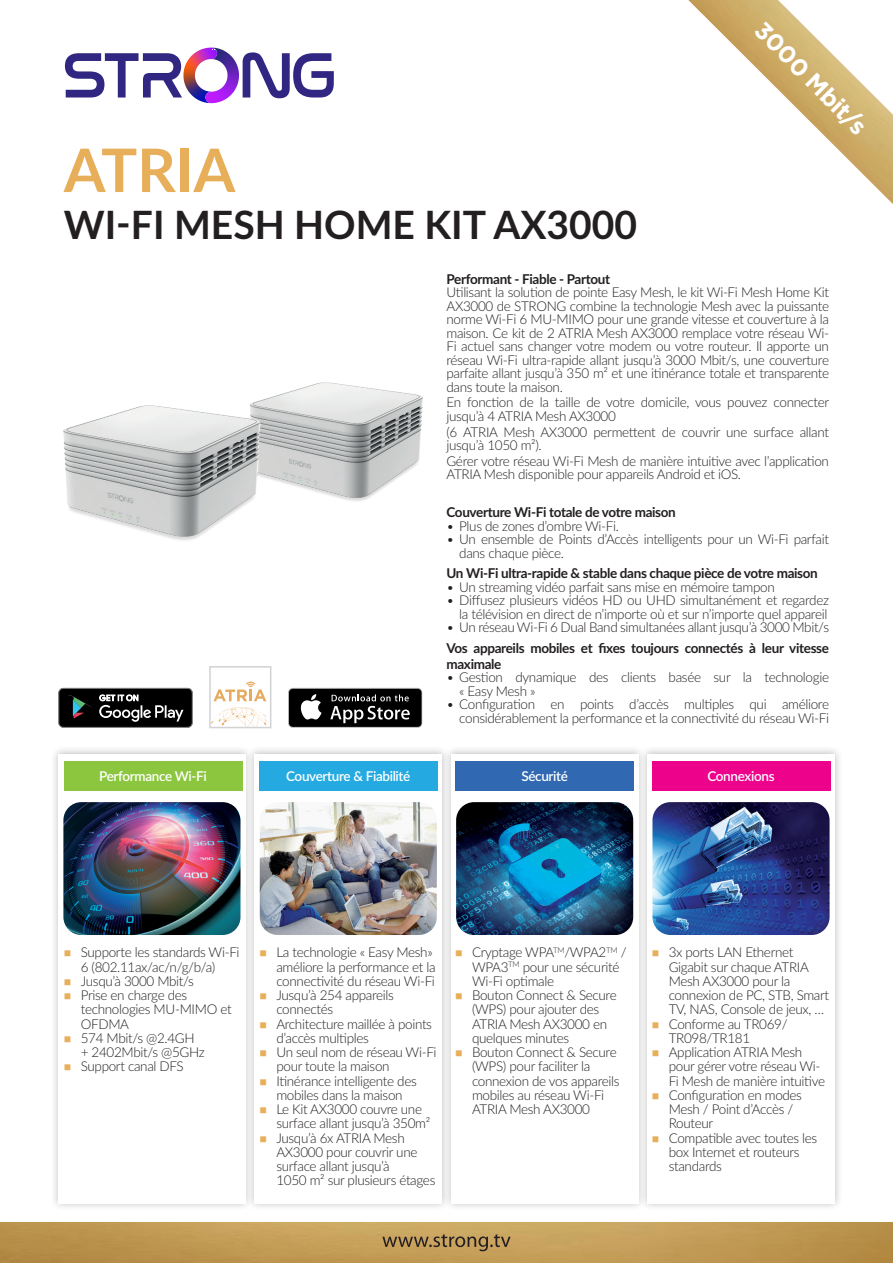
<style>
.page{position:relative;width:893px;height:1263px;background:#fff}
.page>*{position:absolute;margin:0;border:0;box-sizing:border-box;transform-origin:0 0}
._00_HEADER_CY{font:700 60px "Lato";color:#e8af5b}
._00_HEADER_CY-2{font:700 39px "Lato";color:#231f20}
.t1{font:700 24px "Gotham";color:#fff}
._02_Teaser_CY{font:300 13.5px/14.2px "Lato";letter-spacing:-.025em;color:#231f20}
._02_Teaser_CY_bold{font:700 13.5px/16.2px "Lato";letter-spacing:-.025em;color:#231f20}
.HeaderFeatures{font:600 13.5px "Lato";letter-spacing:-.025em;color:#fff}
.s1{color:#e8af5b}
</style>
<div class="page">
<svg style="left:243px;top:52px;width:91px;height:46px"></svg>
<svg style="left:65px;top:48px;width:163px;height:55px"></svg>
<img style="left:688px;top:0;width:205px;height:204px">
<img style="left:0;top:1222px;width:893px;height:41px">
<svg style="left:382px;top:1234px;width:129px;height:17px;background:#a3844f"></svg>
<div style="left:246px;top:745px;width:204px;height:466px;background:#231f20;opacity:.3"></div>
<div style="left:255px;top:754px;width:187px;height:449px;background:#fff"></div>
<div style="left:50px;top:745px;width:204px;height:466px;background:#231f20;opacity:.3"></div>
<div style="left:58px;top:754px;width:187px;height:449px;background:#fff"></div>
<div style="left:443px;top:745px;width:203px;height:466px;background:#231f20;opacity:.3"></div>
<div style="left:451px;top:754px;width:187px;height:449px;background:#fff"></div>
<div style="left:639px;top:745px;width:204px;height:466px;background:#231f20;opacity:.3"></div>
<div style="left:647px;top:754px;width:188px;height:449px;background:#fff"></div>
<img style="left:63px;top:802px;width:177px;height:133px">
<img style="left:456px;top:802px;width:177px;height:133px">
<img style="left:260px;top:802px;width:177px;height:133px">
<img style="left:652px;top:802px;width:178px;height:133px">
<svg style="left:288px;top:688px;width:134px;height:40px"></svg>
<div style="left:289px;top:689px;width:133px;height:38px;background:#000001;border-radius:4px"></div>
<svg style="left:300px;top:694px;width:21px;height:26px"></svg>
<svg style="left:330px;top:694px;width:80px;height:29px"></svg>
<svg style="left:58px;top:688px;width:135px;height:40px;background:#272929"></svg>
<svg style="left:212px;top:707px;width:56px;height:18px"></svg>
<svg style="left:213px;top:681px;width:53px;height:20px"></svg>
<div style="left:209px;top:666px;width:62px;height:62px;border:2px solid #d1d2d4"></div>
<img style="left:64px;top:382px;width:358px;height:159px">
<div style="left:259px;top:761px;width:179px;height:30px;background:#24aae1"></div>
<div style="left:64px;top:761px;width:178px;height:30px;background:#8bc63e"></div>
<div style="left:455px;top:761px;width:179px;height:30px;background:#3068b2"></div>
<div style="left:652px;top:761px;width:178px;height:30px;background:#ed028c"></div>
<p class="_00_HEADER_CY" style="left:64px;top:126px;width:173px">ATRIA</p>
<p class="_00_HEADER_CY-2" style="left:64px;top:196px;width:575px">WI-FI MESH HOME KIT AX3000</p>
<h3 class="t1" style="left:770px;top:15px;width:148px;rotate:45deg">3000 Mbit/s</h3>
<p class="_02_Teaser_CY_bold" style="left:446px;top:270px;width:165px">Performant - Fiable - Partout</p>
<p class="_02_Teaser_CY" style="left:446px;top:285px;width:384px;line-height:13.5px;text-align:justify">Utilisant la solution de pointe Easy Mesh, le kit Wi-Fi Mesh Home Kit AX3000 de STRONG combine la technologie Mesh avec la puissante norme Wi-Fi 6 MU-MIMO pour une grande vitesse et couverture à la maison. Ce kit de 2 ATRIA Mesh AX3000 remplace votre réseau Wi-Fi actuel sans changer votre modem ou votre routeur. Il apporte un réseau Wi-Fi ultra-rapide allant jusqu’à 3000 Mbit/s, une couverture parfaite allant jusqu’à 350 m² et une itinérance totale et transparente dans toute la maison.</p>
<p class="_02_Teaser_CY" style="left:446px;top:395px;width:384px;line-height:13.5px">En fonction de la taille de votre domicile, vous pouvez connecter jusqu’à 4 ATRIA Mesh AX3000</p>
<p class="_02_Teaser_CY" style="left:446px;top:424px;width:384px;line-height:13.5px">(6 ATRIA Mesh AX3000 permettent de couvrir une surface allant jusqu’à 1050 m²).</p>
<p class="_02_Teaser_CY" style="left:446px;top:453px;width:384px;line-height:13.5px">Gérer votre réseau Wi-Fi Mesh de manière intuitive avec l’application<br>ATRIA Mesh disponible pour appareils Android et iOS.</p>
<p class="_02_Teaser_CY_bold" style="left:446px;top:504px;width:231px">Couverture Wi-Fi totale de votre maison</p>
<p class="_02_Teaser_CY" style="left:446px;top:518px;width:174px">• Plus de zones d’ombre Wi-Fi.</p>
<p class="_02_Teaser_CY" style="left:459px;top:532px;width:371px;line-height:13.5px;text-indent:-13px">• Un ensemble de Points d’Accès intelligents pour un Wi-Fi parfait dans chaque pièce.</p>
<p class="_02_Teaser_CY_bold" style="left:446px;top:565px;width:373px">Un Wi-Fi ultra-rapide &amp; stable dans chaque pièce de votre maison</p>
<p class="_02_Teaser_CY" style="left:446px;top:579px;width:330px">• Un streaming vidéo parfait sans mise en mémoire tampon</p>
<p class="_02_Teaser_CY" style="left:446px;top:593px;width:384px;line-height:13.5px;text-align:right">• Diffusez plusieurs vidéos HD ou UHD simultanément et regardez la télévision en direct de n’importe où et sur n’importe quel appareil</p>
<p class="_02_Teaser_CY" style="left:446px;top:620px;width:384px">• Un réseau Wi-Fi 6 Dual Band simultanées allant jusqu’à 3000 Mbit/s</p>
<p class="_02_Teaser_CY_bold" style="left:446px;top:639px;width:384px">Vos appareils mobiles et fixes toujours connectés à leur vitesse maximale</p>
<p class="_02_Teaser_CY" style="left:459px;top:670px;width:371px;line-height:13.5px;text-indent:-13px">• Gestion dynamique des clients basée sur la technologie « Easy Mesh »</p>
<p class="_02_Teaser_CY" style="left:446px;top:697px;width:384px;line-height:13.5px;text-align:right">• Configuration en points d’accès multiples qui améliore considérablement la performance et la connectivité du réseau Wi-Fi</p>
<p class="HeaderFeatures" style="left:99px;top:766px;width:109px">Performance Wi-Fi</p>
<p class="HeaderFeatures" style="left:286px;top:766px;width:126px">Couverture &amp; Fiabilité</p>
<p class="HeaderFeatures" style="left:521px;top:766px;width:48px">Sécurité</p>
<p class="HeaderFeatures" style="left:707px;top:766px;width:69px">Connexions</p>
<p class="_02_Teaser_CY" style="left:64px;top:945px;width:177px;text-align:center"><span class="s1">■</span> Supporte les standards Wi-Fi<br>6 (802.11ax/ac/n/g/b/a)</p>
<p class="_02_Teaser_CY" style="left:64px;top:973px;width:132px"><span class="s1">■</span> Jusqu’à 3000 Mbit/s</p>
<p class="_02_Teaser_CY" style="left:81px;top:987px;width:152px;text-indent:-17px"><span class="s1">■</span> Prise en charge des technologies MU-MIMO et<br>OFDMA</p>
<p class="_02_Teaser_CY" style="left:81px;top:1030px;width:126px;text-indent:-17px"><span class="s1">■</span> 574 Mbit/s @2.4GH + 2402Mbit/s @5GHz</p>
<p class="_02_Teaser_CY" style="left:64px;top:1059px;width:121px"><span class="s1">■</span> Support canal DFS</p>
<p class="_02_Teaser_CY" style="left:276px;top:945px;width:161px;text-indent:-17px"><span class="s1">■</span> La technologie « Easy Mesh» améliore la performance et la connectivité du réseau Wi-Fi</p>
<p class="_02_Teaser_CY" style="left:276px;top:987px;width:119px;text-indent:-17px"><span class="s1">■</span> Jusqu’à 254 appareils connectés</p>
<p class="_02_Teaser_CY" style="left:276px;top:1016px;width:157px;text-indent:-17px"><span class="s1">■</span> Architecture maillée à points d’accès multiples</p>
<p class="_02_Teaser_CY" style="left:276px;top:1044px;width:162px;text-indent:-17px"><span class="s1">■</span> Un seul nom de réseau Wi-Fi pour toute la maison</p>
<p class="_02_Teaser_CY" style="left:259px;top:1073px;width:159px;text-align:center"><span class="s1">■</span> Itinérance intelligente des mobiles dans la maison</p>
<p class="_02_Teaser_CY" style="left:276px;top:1101px;width:155px;text-indent:-17px"><span class="s1">■</span> Le Kit AX3000 couvre une surface allant jusqu’à 350m²</p>
<p class="_02_Teaser_CY" style="left:276px;top:1130px;width:161px;text-indent:-17px"><span class="s1">■</span> Jusqu’à 6x ATRIA Mesh<br>AX3000 pour couvrir une surface allant jusqu’à<br>1050 m² sur plusieurs étages</p>
<p class="_02_Teaser_CY" style="left:472px;top:945px;width:156px;text-indent:-17px"><span class="s1">■</span> Cryptage WPA<sup>TM</sup>/WPA2<sup>TM</sup> /<br>WPA3<sup>TM</sup> pour une sécurité<br>Wi-Fi optimale</p>
<p class="_02_Teaser_CY" style="left:472px;top:987px;width:146px;text-indent:-17px"><span class="s1">■</span> Bouton Connect &amp; Secure (WPS) pour ajouter des<br>ATRIA Mesh AX3000 en quelques minutes</p>
<p class="_02_Teaser_CY" style="left:472px;top:1044px;width:149px;text-indent:-17px"><span class="s1">■</span> Bouton Connect &amp; Secure (WPS) pour faciliter la connexion de vos appareils mobiles au réseau Wi-Fi<br>ATRIA Mesh AX3000</p>
<p class="_02_Teaser_CY" style="left:669px;top:945px;width:162px;text-indent:-17px"><span class="s1">■</span> 3x ports LAN Ethernet<br>Gigabit sur chaque ATRIA<br>Mesh AX3000 pour la connexion de PC, STB, Smart<br>TV, NAS, Console de jeux, …</p>
<p class="_02_Teaser_CY" style="left:669px;top:1016px;width:120px;text-indent:-17px"><span class="s1">■</span> Conforme au TR069/<br>TR098/TR181</p>
<p class="_02_Teaser_CY" style="left:669px;top:1044px;width:158px;text-indent:-17px"><span class="s1">■</span> Application ATRIA Mesh pour gérer votre réseau Wi-<br>Fi Mesh de manière intuitive</p>
<p class="_02_Teaser_CY" style="left:669px;top:1087px;width:135px;text-indent:-17px"><span class="s1">■</span> Configuration en modes<br>Mesh / Point d’Accès /<br>Routeur</p>
<p class="_02_Teaser_CY" style="left:669px;top:1130px;width:150px;text-indent:-17px"><span class="s1">■</span> Compatible avec toutes les box Internet et routeurs standards</p>
</div>
